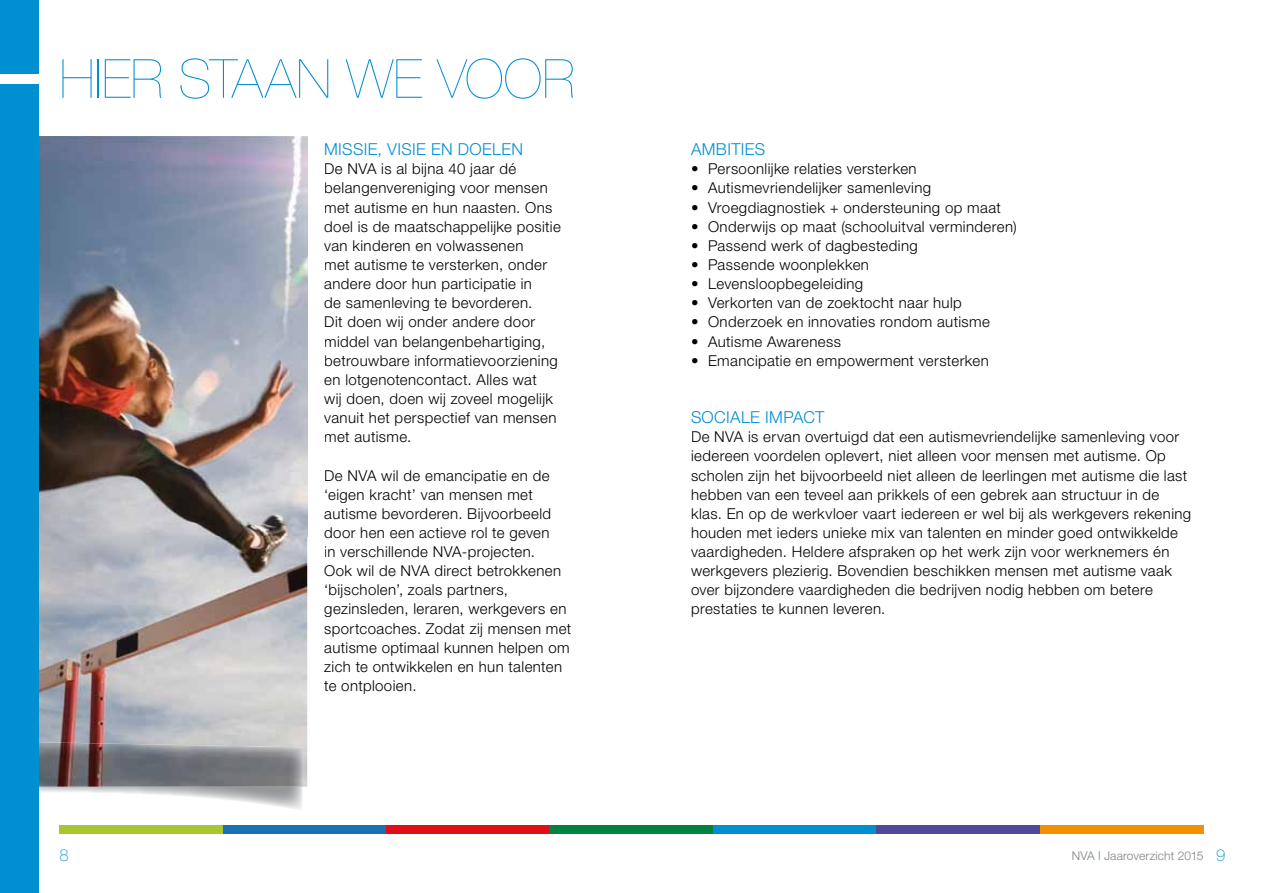
<style>
.page{position:relative;width:1263px;height:893px;background:#fff}
.page>*{position:absolute;margin:0;border:0;box-sizing:border-box;transform-origin:0 0}
.t1{font:200 54px "Helvetica Neue";color:#008fd1}
.t2{font:300 16.5px "Helvetica Neue";letter-spacing:.02em;color:#008fd1}
.t3{font:100 16.5px "Helvetica Neue";color:#008fd1}
.t4{font:300 15px/19.2px "Helvetica Neue";letter-spacing:.025em;color:#000}
.t5{font:300 12px "Helvetica Neue";letter-spacing:.01em;color:#808184}
.s1{color:#008fd1}
.s2{font-weight:100;font-size:16.5px;color:#008fd1}
</style>
<div class="page">
<img style="left:38px;top:136px;width:269px;height:651px">
<img style="left:38px;top:742px;width:265px;height:69px">
<div style="left:60px;top:825px;width:163px;height:8px;background:#a7c631"></div>
<div style="left:223px;top:825px;width:163px;height:8px;background:#1871b5"></div>
<div style="left:386px;top:825px;width:164px;height:8px;background:#df0f15"></div>
<div style="left:550px;top:825px;width:163px;height:8px;background:#00843f"></div>
<div style="left:713px;top:825px;width:164px;height:8px;background:#008fd1"></div>
<div style="left:877px;top:825px;width:163px;height:8px;background:#4e4a98"></div>
<div style="left:1040px;top:825px;width:163px;height:8px;background:#f19000"></div>
<div style="left:0;top:0;width:38px;height:893px;background:#008fd1"></div>
<div style="left:0;top:75px;width:38px;height:9px;background:#fff"></div>
<h1 class="t1" style="left:60px;top:48px;width:517px">HIER STAAN WE VOOR</h1>
<p class="t2" style="left:324px;top:139px;width:200px">MISSIE, VISIE EN DOELEN</p>
<p class="t4" style="left:324px;top:159px;width:238px">De NVA is al bijna 40 jaar dé belangenvereniging voor mensen met autisme en hun naasten. Ons doel is de maatschappelijke positie van kinderen en volwassenen<br>met autisme te versterken, onder andere door hun participatie in<br>de samenleving te bevorderen.<br>Dit doen wij onder andere door middel van belangenbehartiging, betrouwbare informatievoorziening en lotgenotencontact. Alles wat<br>wij doen, doen wij zoveel mogelijk vanuit het perspectief van mensen met autisme.</p>
<p class="t4" style="left:324px;top:465px;width:249px">De NVA wil de emancipatie en de ‘eigen kracht’ van mensen met autisme bevorderen. Bijvoorbeeld door hen een actieve rol te geven<br>in verschillende NVA-projecten.<br>Ook wil de NVA direct betrokkenen ‘bijscholen’, zoals partners, gezinsleden, leraren, werkgevers en sportcoaches. Zodat zij mensen met autisme optimaal kunnen helpen om zich te ontwikkelen en hun talenten te ontplooien.</p>
<p class="t2" style="left:691px;top:139px;width:76px">AMBITIES</p>
<p class="t4" style="left:691px;top:159px;width:227px">• Persoonlijke relaties versterken</p>
<p class="t4" style="left:691px;top:178px;width:242px">• Autismevriendelijker samenleving</p>
<p class="t4" style="left:691px;top:197px;width:311px">• Vroegdiagnostiek + ondersteuning op maat</p>
<p class="t4" style="left:691px;top:216px;width:327px">• Onderwijs op maat (schooluitval verminderen)</p>
<p class="t4" style="left:691px;top:236px;width:228px">• Passend werk of dagbesteding</p>
<p class="t4" style="left:691px;top:255px;width:179px">• Passende woonplekken</p>
<p class="t4" style="left:691px;top:274px;width:174px">• Levensloopbegeleiding</p>
<p class="t4" style="left:691px;top:293px;width:272px">• Verkorten van de zoektocht naar hulp</p>
<p class="t4" style="left:691px;top:312px;width:300px">• Onderzoek en innovaties rondom autisme</p>
<p class="t4" style="left:691px;top:331px;width:152px">• Autisme Awareness</p>
<p class="t4" style="left:691px;top:350px;width:299px">• Emancipatie en empowerment versterken</p>
<p class="t2" style="left:691px;top:407px;width:135px">SOCIALE IMPACT</p>
<p class="t4" style="left:691px;top:427px;width:502px">De NVA is ervan overtuigd dat een autismevriendelijke samenleving voor iedereen voordelen oplevert, niet alleen voor mensen met autisme. Op scholen zijn het bijvoorbeeld niet alleen de leerlingen met autisme die last hebben van een teveel aan prikkels of een gebrek aan structuur in de klas. En op de werkvloer vaart iedereen er wel bij als werkgevers rekening houden met ieders unieke mix van talenten en minder goed ontwikkelde vaardigheden. Heldere afspraken op het werk zijn voor werknemers én werkgevers plezierig. Bovendien beschikken mensen met autisme vaak over bijzondere vaardigheden die bedrijven nodig hebben om betere prestaties te kunnen leveren.</p>
<p class="t3" style="left:60px;top:846px;width:11px">8</p>
<p class="t5" style="left:1072px;top:848px;width:155px">NVA <span class="s1">|</span> Jaaroverzicht 2015 <span class="s2">9</span></p>
</div>
